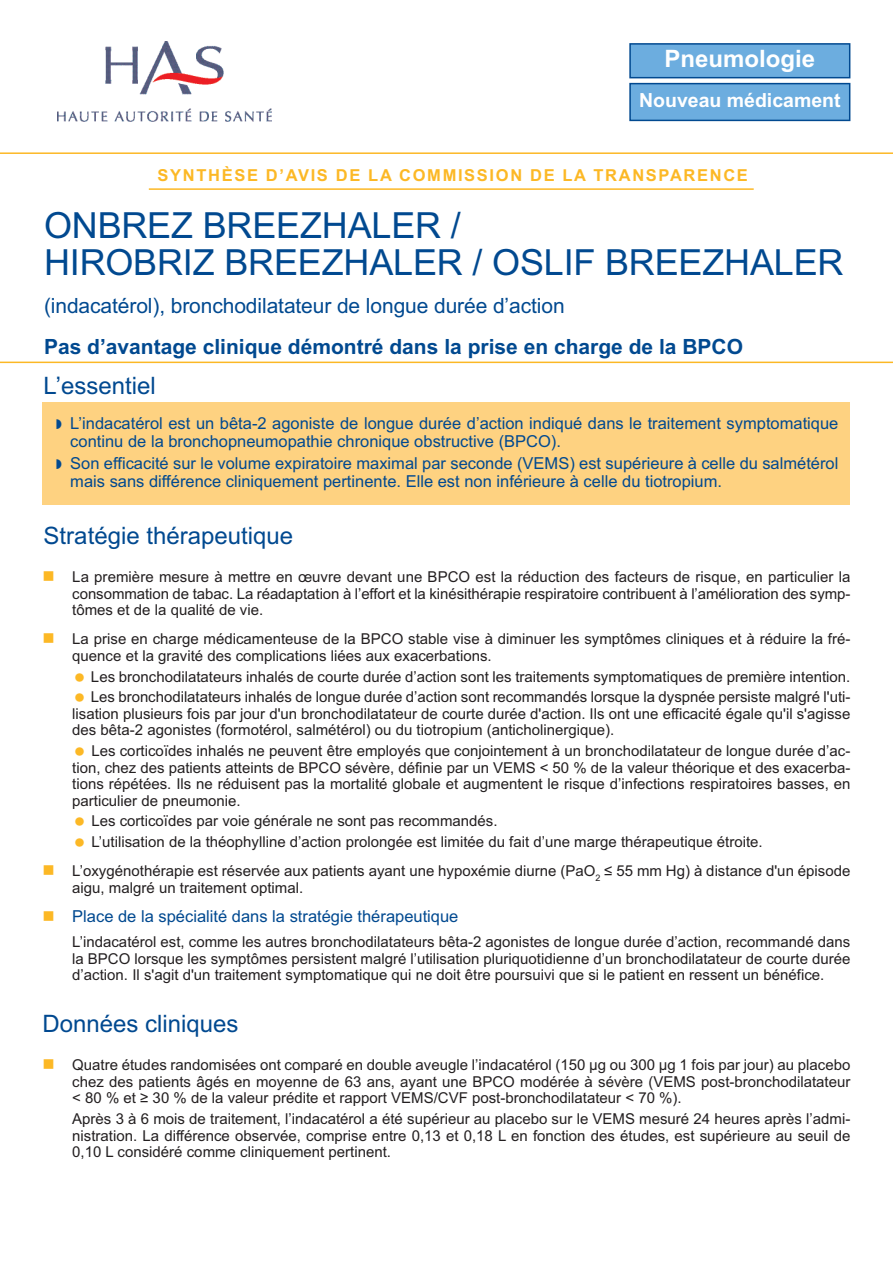
<style>
.page{position:relative;width:893px;height:1263px;background:#fff}
.page>*{position:absolute;margin:0;border:0;box-sizing:border-box;transform-origin:0 0}
.t1{font:36px/37.5px "Arial";letter-spacing:-.005em;color:#014990}
.t2{font:24px "Arial";color:#014990}
.t3{font:700 24px "Arial";color:#fff}
.t4{font:700 21px "Arial";color:#014990}
.t5{font:21px "Arial";letter-spacing:-.005em;color:#014990}
.t6{font:700 19.5px "Arial";color:#fff}
.t7{font:16.5px/18px "Arial";color:#014990}
.t8{font:700 16.5px "Arial";letter-spacing:.1em;color:#fcb825}
.t9{font:15px/16.5px "Arial";color:#231f20;text-align:justify}
</style>
<div class="page">
<hr style="left:0;top:362px;width:893px;height:1px;background:#fcb825">
<img style="left:57px;top:41px;width:214px;height:81px">
<hr style="left:0;top:152px;width:893px;height:2px;background:#fcb825">
<div style="left:43px;top:403px;width:807px;height:102px;background:#fed281"></div>
<hr style="left:149px;top:188px;width:605px;height:2px;background:#fcb825">
<div style="left:631px;top:84px;width:218px;height:36px;background:#6caddf"></div>
<div style="left:629px;top:83px;width:221px;height:38px;border:2px solid #014990"></div>
<div style="left:631px;top:45px;width:218px;height:32px;background:#6caddf"></div>
<div style="left:629px;top:43px;width:221px;height:35px;border:2px solid #014990"></div>
<h2 class="t3" style="left:664px;top:45px;width:152px">Pneumologie</h2>
<h3 class="t6" style="left:639px;top:89px;width:203px">Nouveau médicament</h3>
<p class="t8" style="left:158px;top:166px;width:592px">SYNTHÈSE D’AVIS DE LA COMMISSION DE LA TRANSPARENCE</p>
<h1 class="t1" style="left:44px;top:207px;width:801px">ONBREZ BREEZHALER /<br>HIROBRIZ BREEZHALER / OSLIF BREEZHALER</h1>
<h3 class="t5" style="left:44px;top:293px;width:522px">(indacatérol), bronchodilatateur de longue durée d’action</h3>
<h3 class="t4" style="left:44px;top:334px;width:701px">Pas d’avantage clinique démontré dans la prise en charge de la BPCO</h3>
<h2 class="t2" style="left:44px;top:371px;width:114px">L’essentiel</h2>
<p class="t7" style="left:70px;top:414px;width:770px">L’indacatérol est un bêta-2 agoniste de longue durée d’action indiqué dans le traitement symptomatique continu de la bronchopneumopathie chronique obstructive (BPCO).</p>
<p class="t7" style="left:70px;top:454px;width:770px">Son efficacité sur le volume expiratoire maximal par seconde (VEMS) est supérieure à celle du salmétérol mais sans différence cliniquement pertinente. Elle est non inférieure à celle du tiotropium.</p>
<h2 class="t2" style="left:44px;top:522px;width:251px">Stratégie thérapeutique</h2>
<p class="t9" style="left:72px;top:569px;width:780px">La première mesure à mettre en œuvre devant une BPCO est la réduction des facteurs de risque, en particulier la consommation de tabac. La réadaptation à l’effort et la kinésithérapie respiratoire contribuent à l’amélioration des symp&shy;tômes et de la qualité de vie.</p>
<p class="t9" style="left:72px;top:631px;width:780px">La prise en charge médicamenteuse de la BPCO stable vise à diminuer les symptômes cliniques et à réduire la fré&shy;quence et la gravité des complications liées aux exacerbations.</p>
<p class="t9" style="left:91px;top:666px;width:761px;line-height:20.7px">Les bronchodilatateurs inhalés de courte durée d’action sont les traitements symptomatiques de première intention.<br>Les bronchodilatateurs inhalés de longue durée d’action sont recommandés lorsque la dyspnée persiste malgré l'uti-</p>
<p class="t9" style="left:72px;top:705px;width:780px">lisation plusieurs fois par jour d'un bronchodilatateur de courte durée d'action. Ils ont une efficacité égale qu'il s'agisse des bêta-2 agonistes (formotérol, salmétérol) ou du tiotropium (anticholinergique).</p>
<p class="t9" style="left:72px;top:743px;width:780px;text-indent:19px">Les corticoïdes inhalés ne peuvent être employés que conjointement à un bronchodilatateur de longue durée d’ac&shy;tion, chez des patients atteints de BPCO sévère, définie par un VEMS &lt; 50 % de la valeur théorique et des exacerba&shy;tions répétées. Ils ne réduisent pas la mortalité globale et augmentent le risque d’infections respiratoires basses, en particulier de pneumonie.</p>
<p class="t9" style="left:91px;top:811px;width:673px;line-height:20.7px">Les corticoïdes par voie générale ne sont pas recommandés.<br>L’utilisation de la théophylline d’action prolongée est limitée du fait d’une marge thérapeutique étroite.</p>
<p class="t9" style="left:72px;top:863px;width:780px">L’oxygénothérapie est réservée aux patients ayant une hypoxémie diurne (PaO<sub>2</sub> ≤ 55 mm Hg) à distance d'un épisode aigu, malgré un traitement optimal.</p>
<p class="t7" style="left:72px;top:907px;width:388px">Place de la spécialité dans la stratégie thérapeutique</p>
<p class="t9" style="left:72px;top:934px;width:780px">L’indacatérol est, comme les autres bronchodilatateurs bêta-2 agonistes de longue durée d’action, recommandé dans la BPCO lorsque les symptômes persistent malgré l’utilisation pluriquotidienne d’un bronchodilatateur de courte durée d’action. Il s'agit d'un traitement symptomatique qui ne doit être poursuivi que si le patient en ressent un bénéfice.</p>
<h2 class="t2" style="left:43px;top:1010px;width:198px">Données cliniques</h2>
<p class="t9" style="left:72px;top:1057px;width:780px">Quatre études randomisées ont comparé en double aveugle l’indacatérol (150 µg ou 300 µg 1 fois par jour) au placebo chez des patients âgés en moyenne de 63 ans, ayant une BPCO modérée à sévère (VEMS post-bronchodilatateur &lt; 80 % et ≥ 30 % de la valeur prédite et rapport VEMS/CVF post-bronchodilatateur &lt; 70 %).</p>
<p class="t9" style="left:72px;top:1110px;width:780px">Après 3 à 6 mois de traitement, l’indacatérol a été supérieur au placebo sur le VEMS mesuré 24 heures après l’admi&shy;nistration. La différence observée, comprise entre 0,13 et 0,18 L en fonction des études, est supérieure au seuil de 0,10 L considéré comme cliniquement pertinent.</p>
</div>
